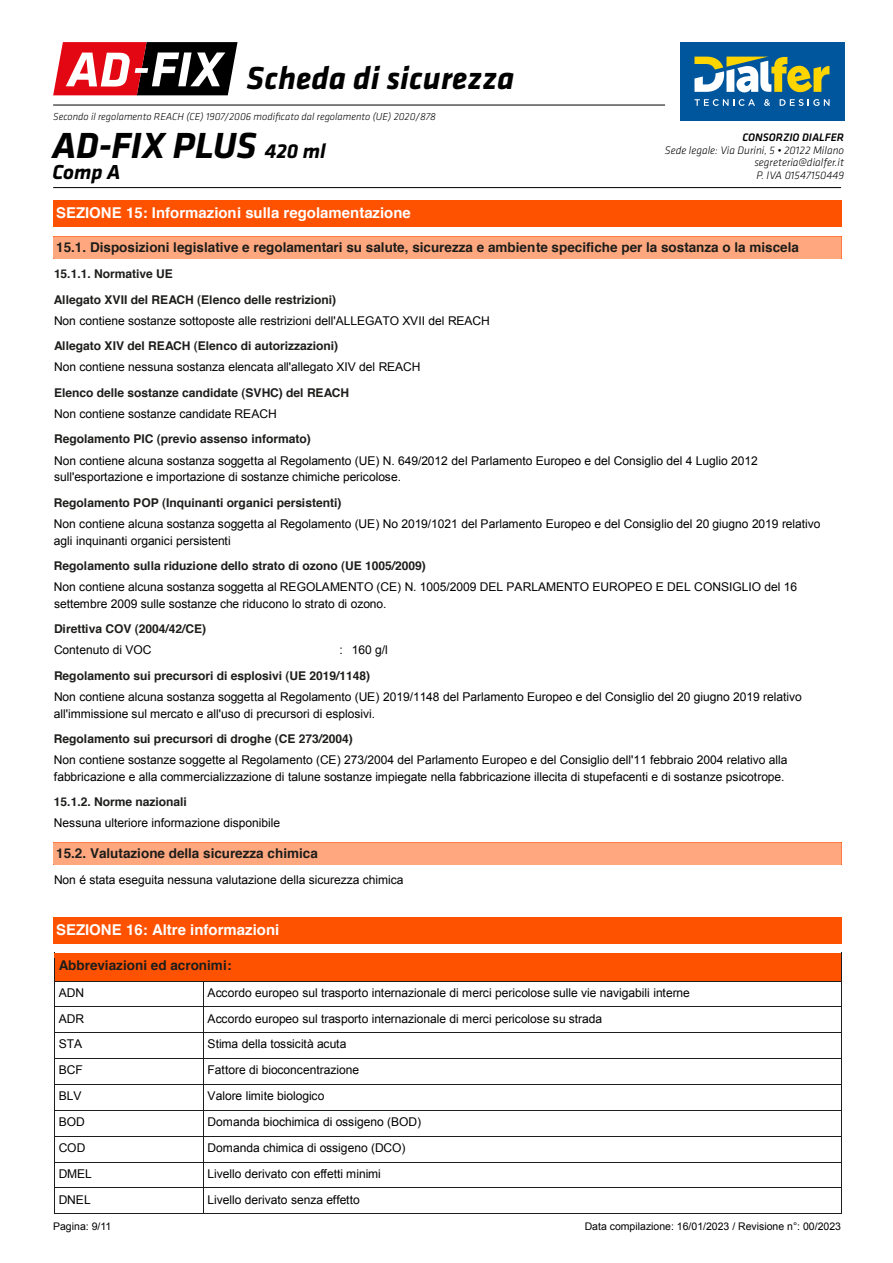
<style>
.page{position:relative;width:893px;height:1263px;background:#fff}
.page>*{position:absolute;margin:0;border:0;box-sizing:border-box;transform-origin:0 0}
.t1{font:italic 700 37.65px "Klavika";color:#000}
.t2{font:italic 700 33px "Klavika";color:#000}
.t3{font:700 24px "Helvetica";color:#000}
.t4{font:700 21px/25.2px "Futura Std";color:#000}
.t5{font:italic 700 21px "Klavika";color:#000}
.t6{font:18px "Arial";color:#000}
.t7{font:700 15px "Helvetica";color:#fff}
.t8{font:700 13.5px "Helvetica";color:#1d1d1b}
.t9{font:800 13.5px/22.5px "Futura Std";color:#000;text-align:right}
.t10{font:12px/16.5px "Arial";letter-spacing:-.005em;color:#000}
.t11{font:700 12px/25.5px "Helvetica";color:#1d1d1b}
.t12{font:italic 300 11.25px/12.8px "Klavika";color:#000;text-align:justify}
.t13{font:italic 500 11.25px "Klavika";color:#000}
.t14{font:italic 300 10.5px "Klavika";color:#000}
.t15{font:10.5px "Arial";color:#000}
.s1{font-weight:300}
.s2{font-size:21px}
</style>
<div class="page">
<div style="left:54px;top:200px;width:787px;height:27px;background:#ff5200"></div>
<hr style="left:54px;top:227px;width:787px;height:1px;background:#ff5200">
<svg style="left:841px;top:200px;width:1px;height:27px"></svg>
<div style="left:54px;top:236px;width:787px;height:22px;background:#ffa880"></div>
<hr style="left:54px;top:236px;width:787px;height:1px;background:#ff5200">
<hr style="left:54px;top:258px;width:787px;height:1px;background:#ff5200">
<svg style="left:841px;top:236px;width:1px;height:23px"></svg>
<div style="left:54px;top:842px;width:787px;height:22px;background:#ffa880"></div>
<hr style="left:54px;top:842px;width:787px;height:1px;background:#ff5200">
<hr style="left:54px;top:864px;width:787px;height:1px;background:#ff5200">
<svg style="left:841px;top:842px;width:1px;height:23px"></svg>
<div style="left:54px;top:917px;width:787px;height:26px;background:#ff5200"></div>
<hr style="left:54px;top:943px;width:787px;height:1px;background:#ff5200">
<svg style="left:841px;top:917px;width:1px;height:27px"></svg>
<div style="left:59px;top:958px;width:778px;height:18px;background:#ff5200"></div>
<div style="left:55px;top:953px;width:786px;height:5px;background:#ff5200"></div>
<div style="left:54px;top:976px;width:787px;height:5px;background:#ff5200"></div>
<hr style="left:55px;top:981px;width:148px;height:1px;background:#1d1d1b">
<hr style="left:204px;top:981px;width:637px;height:1px;background:#1d1d1b">
<hr style="left:55px;top:1006px;width:148px;height:1px;background:#1d1d1b">
<hr style="left:204px;top:1006px;width:637px;height:1px;background:#1d1d1b">
<hr style="left:55px;top:1032px;width:148px;height:1px;background:#1d1d1b">
<hr style="left:204px;top:1032px;width:637px;height:1px;background:#1d1d1b">
<hr style="left:55px;top:1058px;width:148px;height:1px;background:#1d1d1b">
<hr style="left:204px;top:1058px;width:637px;height:1px;background:#1d1d1b">
<hr style="left:55px;top:1084px;width:148px;height:1px;background:#1d1d1b">
<hr style="left:204px;top:1084px;width:637px;height:1px;background:#1d1d1b">
<hr style="left:55px;top:1110px;width:148px;height:1px;background:#1d1d1b">
<hr style="left:204px;top:1110px;width:637px;height:1px;background:#1d1d1b">
<hr style="left:55px;top:1136px;width:148px;height:1px;background:#1d1d1b">
<hr style="left:204px;top:1136px;width:637px;height:1px;background:#1d1d1b">
<hr style="left:55px;top:1162px;width:148px;height:1px;background:#1d1d1b">
<hr style="left:204px;top:1162px;width:637px;height:1px;background:#1d1d1b">
<hr style="left:55px;top:1187px;width:148px;height:1px;background:#1d1d1b">
<hr style="left:204px;top:1187px;width:637px;height:1px;background:#1d1d1b">
<svg style="left:54px;top:953px;width:1px;height:261px"></svg>
<hr style="left:55px;top:1213px;width:148px;height:1px;background:#1d1d1b">
<svg style="left:203px;top:981px;width:1px;height:233px"></svg>
<hr style="left:204px;top:1213px;width:637px;height:1px;background:#1d1d1b">
<svg style="left:841px;top:953px;width:1px;height:261px"></svg>
<svg style="left:53px;top:42px;width:185px;height:53px"></svg>
<div style="left:680px;top:42px;width:164px;height:78px;background:#00569d"></div>
<svg style="left:694px;top:57px;width:135px;height:49px"></svg>
<hr style="left:53px;top:105px;width:612px;height:1px;background:#000">
<hr style="left:53px;top:187px;width:788px;height:1px;background:#000">
<h2 class="t2" style="left:247px;top:60px;width:269px">Scheda di sicurezza</h2>
<p class="t14" style="left:53px;top:111px;width:384px">Secondo il regolamento REACH (CE) 1907/2006 modificato dal regolamento (UE) 2020/878</p>
<h3 class="t3" style="left:54px;top:110px;width:180px">PESF COMP. A.</h3>
<h3 class="t6" style="left:54px;top:146px;width:221px">Scheda di Dati di Sicurezza</h3>
<h3 class="t4" style="left:66px;top:129px;width:348px">MIT-SUPER BOND CERT - 420 ml<br>Comp. A</h3>
<p class="t9" style="left:657px;top:139px;width:203px">Data compilazione: <span class="s1">16/01/2023<br></span>Revisione n°: <span class="s1">00/2023</span></p>
<h1 class="t1" style="left:52px;top:125px;width:275px">AD-FIX PLUS <span class="s2">420 ml</span></h1>
<h3 class="t5" style="left:52px;top:161px;width:69px">Comp A</h3>
<p class="t13" style="left:742px;top:131px;width:103px">CONSORZIO DIALFER</p>
<p class="t12" style="left:754px;top:144px;width:91px;text-indent:-90px">Sede legale: Via Durini, 5 • 20122 Milano segreteria@dialfer.it P. IVA 01547150449</p>
<p class="t7" style="left:56px;top:201px;width:356px">SEZIONE 15: Informazioni sulla regolamentazione</p>
<p class="t8" style="left:56px;top:236px;width:744px">15.1. Disposizioni legislative e regolamentari su salute, sicurezza e ambiente specifiche per la sostanza o la miscela</p>
<p class="t11" style="left:54px;top:261px;width:284px">15.1.1. Normative UE<br>Allegato XVII del REACH (Elenco delle restrizioni)</p>
<p class="t10" style="left:54px;top:312px;width:437px">Non contiene sostanze sottoposte alle restrizioni dell'ALLEGATO XVII del REACH</p>
<p class="t11" style="left:54px;top:333px;width:286px">Allegato XIV del REACH (Elenco di autorizzazioni)</p>
<p class="t10" style="left:54px;top:359px;width:368px">Non contiene nessuna sostanza elencata all'allegato XIV del REACH</p>
<p class="t11" style="left:54px;top:380px;width:297px">Elenco delle sostanze candidate (SVHC) del REACH</p>
<p class="t10" style="left:54px;top:406px;width:224px">Non contiene sostanze candidate REACH</p>
<p class="t11" style="left:54px;top:427px;width:258px">Regolamento PIC (previo assenso informato)</p>
<p class="t10" style="left:54px;top:452px;width:705px">Non contiene alcuna sostanza soggetta al Regolamento (UE) N. 649/2012 del Parlamento Europeo e del Consiglio del 4 Luglio 2012 sull'esportazione e importazione di sostanze chimiche pericolose.</p>
<p class="t11" style="left:54px;top:490px;width:289px">Regolamento POP (Inquinanti organici persistenti)</p>
<p class="t10" style="left:54px;top:516px;width:768px">Non contiene alcuna sostanza soggetta al Regolamento (UE) No 2019/1021 del Parlamento Europeo e del Consiglio del 20 giugno 2019 relativo agli inquinanti organici persistenti</p>
<p class="t11" style="left:54px;top:553px;width:373px">Regolamento sulla riduzione dello strato di ozono (UE 1005/2009)</p>
<p class="t10" style="left:54px;top:579px;width:745px">Non contiene alcuna sostanza soggetta al REGOLAMENTO (CE) N. 1005/2009 DEL PARLAMENTO EUROPEO E DEL CONSIGLIO del 16 settembre 2009 sulle sostanze che riducono lo strato di ozono.</p>
<p class="t11" style="left:54px;top:616px;width:154px">Direttiva COV (2004/42/CE)</p>
<p class="t10" style="left:54px;top:642px;width:99px">Contenuto di VOC</p>
<p class="t10" style="left:339px;top:642px;width:50px">: 160 g/l</p>
<p class="t11" style="left:54px;top:663px;width:318px">Regolamento sui precursori di esplosivi (UE 2019/1148)</p>
<p class="t10" style="left:54px;top:689px;width:749px">Non contiene alcuna sostanza soggetta al Regolamento (UE) 2019/1148 del Parlamento Europeo e del Consiglio del 20 giugno 2019 relativo all'immissione sul mercato e all'uso di precursori di esplosivi.</p>
<p class="t11" style="left:54px;top:726px;width:300px">Regolamento sui precursori di droghe (CE 273/2004)</p>
<p class="t10" style="left:54px;top:752px;width:735px">Non contiene sostanze soggette al Regolamento (CE) 273/2004 del Parlamento Europeo e del Consiglio dell'11 febbraio 2004 relativo alla fabbricazione e alla commercializzazione di talune sostanze impiegate nella fabbricazione illecita di stupefacenti e di sostanze psicotrope.</p>
<p class="t11" style="left:54px;top:789px;width:134px">15.1.2. Norme nazionali</p>
<p class="t10" style="left:54px;top:815px;width:228px">Nessuna ulteriore informazione disponibile</p>
<p class="t8" style="left:56px;top:842px;width:263px">15.2. Valutazione della sicurezza chimica</p>
<p class="t10" style="left:54px;top:872px;width:351px">Non é stata eseguita nessuna valutazione della sicurezza chimica</p>
<p class="t7" style="left:56px;top:918px;width:225px">SEZIONE 16: Altre informazioni</p>
<p class="t8" style="left:59px;top:954px;width:174px">Abbreviazioni ed acronimi:</p>
<p class="t10" style="left:59px;top:984px;width:27px">ADN</p>
<p class="t10" style="left:208px;top:984px;width:484px">Accordo europeo sul trasporto internazionale di merci pericolose sulle vie navigabili interne</p>
<p class="t10" style="left:59px;top:1010px;width:27px">ADR</p>
<p class="t10" style="left:208px;top:1010px;width:396px">Accordo europeo sul trasporto internazionale di merci pericolose su strada</p>
<p class="t10" style="left:59px;top:1036px;width:25px">STA</p>
<p class="t10" style="left:208px;top:1036px;width:140px">Stima della tossicità acuta</p>
<p class="t10" style="left:59px;top:1062px;width:26px">BCF</p>
<p class="t10" style="left:208px;top:1062px;width:153px">Fattore di bioconcentrazione</p>
<p class="t10" style="left:59px;top:1088px;width:24px">BLV</p>
<p class="t10" style="left:208px;top:1088px;width:118px">Valore limite biologico</p>
<p class="t10" style="left:59px;top:1114px;width:28px">BOD</p>
<p class="t10" style="left:208px;top:1114px;width:215px">Domanda biochimica di ossigeno (BOD)</p>
<p class="t10" style="left:59px;top:1139px;width:28px">COD</p>
<p class="t10" style="left:208px;top:1139px;width:199px">Domanda chimica di ossigeno (DCO)</p>
<p class="t10" style="left:59px;top:1165px;width:35px">DMEL</p>
<p class="t10" style="left:208px;top:1165px;width:175px">Livello derivato con effetti minimi</p>
<p class="t10" style="left:59px;top:1191px;width:34px">DNEL</p>
<p class="t10" style="left:208px;top:1191px;width:154px">Livello derivato senza effetto</p>
<p class="t15" style="left:53px;top:1220px;width:60px">Pagina: 9/11</p>
<p class="t15" style="left:585px;top:1220px;width:258px">Data compilazione: 16/01/2023 / Revisione n°: 00/2023</p>
</div>
